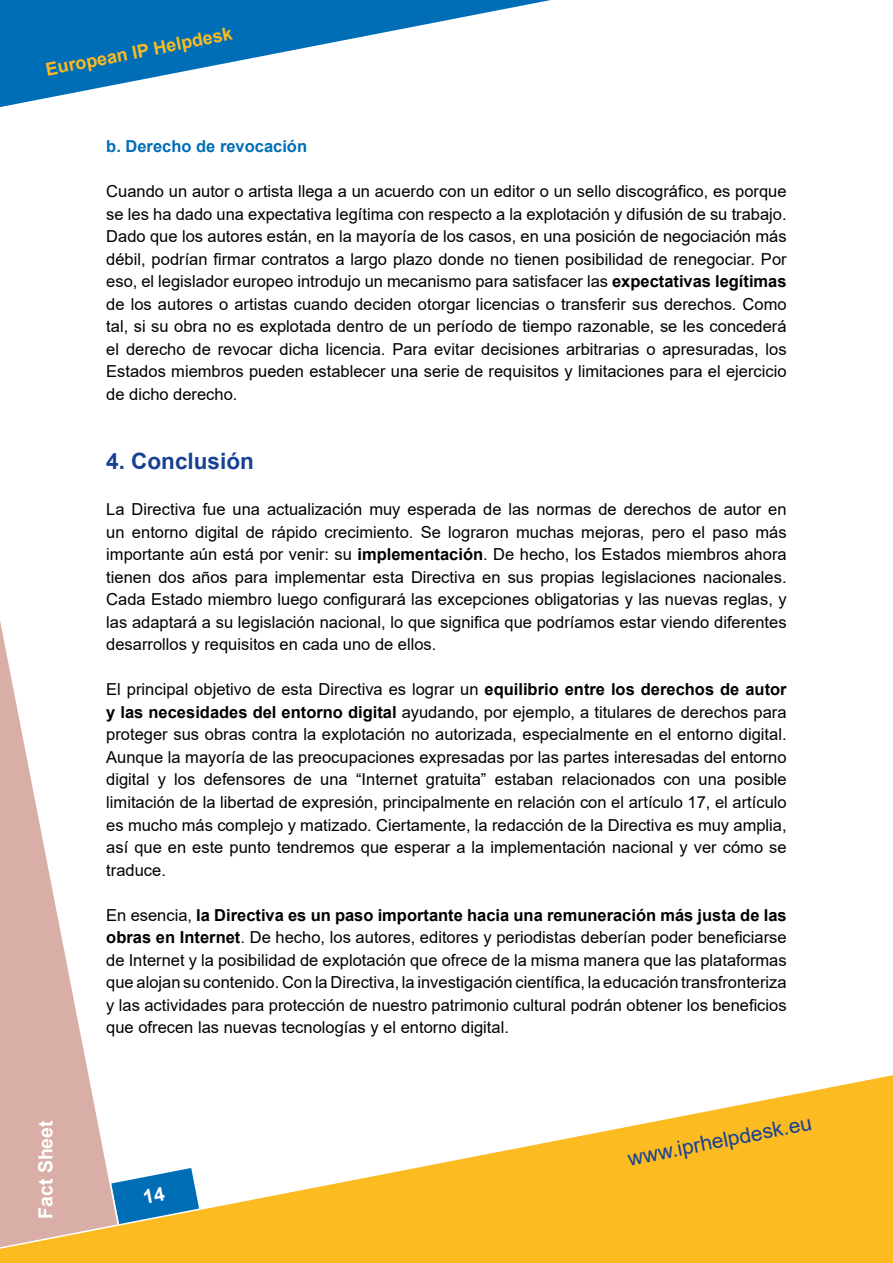
<style>
.page{position:relative;width:893px;height:1263px;background:#fff}
.page>*{position:absolute;margin:0;border:0;box-sizing:border-box;transform-origin:0 0}
.t1{font:700 22.5px "Arial";color:#164194}
.t2{font:21px "Arial";color:#164194}
.t3{font:700 19.5px "Arial";color:#fff}
.t4{font:700 18px "Arial";color:#fbbb21}
.t5{font:16.5px/22.5px "Arial";color:#000;text-align:justify}
.t6{font:700 16.5px "Arial";color:#006eb7}
.s1{font-weight:700}
</style>
<div class="page">
<svg style="left:0;top:621px;width:87px;height:444px"></svg>
<svg style="left:0;top:1065px;width:893px;height:198px"></svg>
<svg style="left:0;top:0;width:551px;height:107px"></svg>
<svg style="left:111px;top:1168px;width:88px;height:58px"></svg>
<p class="t4" style="left:44px;top:57px;width:191px;rotate:-11deg">European IP Helpdesk</p>
<p class="t6" style="left:106px;top:135px;width:202px">b. Derecho de revocación</p>
<p class="t5" style="left:106px;top:180px;width:682px">Cuando un autor o artista llega a un acuerdo con un editor o un sello discográfico, es porque se les ha dado una expectativa legítima con respecto a la explotación y difusión de su trabajo.<br>Dado que los autores están, en la mayoría de los casos, en una posición de negociación más débil, podrían firmar contratos a largo plazo donde no tienen posibilidad de renegociar. Por eso, el legislador europeo introdujo un mecanismo para satisfacer las <span class="s1">expectativas legítimas </span>de los autores o artistas cuando deciden otorgar licencias o transferir sus derechos. Como tal, si su obra no es explotada dentro de un período de tiempo razonable, se les concederá el derecho de revocar dicha licencia. Para evitar decisiones arbitrarias o apresuradas, los Estados miembros pueden establecer una serie de requisitos y limitaciones para el ejercicio de dicho derecho.</p>
<p class="t3" style="left:32px;top:1219px;width:100px;rotate:-90deg">Fact Sheet</p>
<h1 class="t1" style="left:106px;top:445px;width:149px">4. Conclusión</h1>
<p class="t5" style="left:106px;top:498px;width:682px">La Directiva fue una actualización muy esperada de las normas de derechos de autor en un entorno digital de rápido crecimiento. Se lograron muchas mejoras, pero el paso más importante aún está por venir: su <span class="s1">implementación</span>. De hecho, los Estados miembros ahora tienen dos años para implementar esta Directiva en sus propias legislaciones nacionales.<br>Cada Estado miembro luego configurará las excepciones obligatorias y las nuevas reglas, y las adaptará a su legislación nacional, lo que significa que podríamos estar viendo diferentes desarrollos y requisitos en cada uno de ellos.</p>
<p class="t5" style="left:106px;top:678px;width:682px">El principal objetivo de esta Directiva es lograr un <span class="s1">equilibrio entre los derechos de autor y las necesidades del entorno digital</span> ayudando, por ejemplo, a titulares de derechos para proteger sus obras contra la explotación no autorizada, especialmente en el entorno digital.<br>Aunque la mayoría de las preocupaciones expresadas por las partes interesadas del entorno digital y los defensores de una “Internet gratuita” estaban relacionados con una posible limitación de la libertad de expresión, principalmente en relación con el artículo 17, el artículo es mucho más complejo y matizado. Ciertamente, la redacción de la Directiva es muy amplia, así que en este punto tendremos que esperar a la implementación nacional y ver cómo se traduce.</p>
<p class="t5" style="left:106px;top:903px;width:682px">En esencia, <span class="s1">la Directiva es un paso importante hacia una remuneración más justa de las obras en Internet</span>. De hecho, los autores, editores y periodistas deberían poder beneficiarse de Internet y la posibilidad de explotación que ofrece de la misma manera que las plataformas que alojan su contenido. Con la Directiva, la investigación científica, la educación transfronteriza y las actividades para protección de nuestro patrimonio cultural podrán obtener los beneficios que ofrecen las nuevas tecnologías y el entorno digital.</p>
<p class="t2" style="left:625px;top:1144px;width:188px;rotate:-11deg">www.iprhelpdesk.eu</p>
</div>
